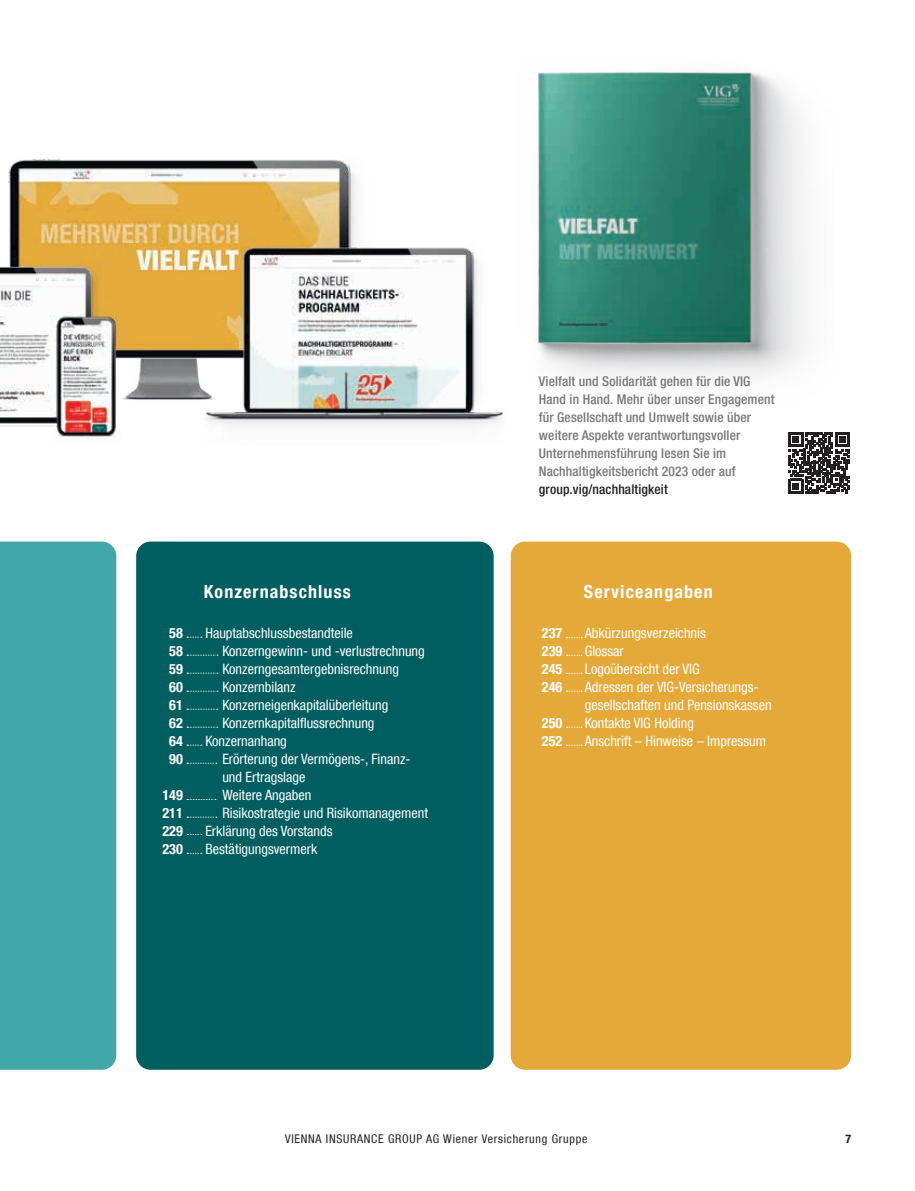
<style>
.page{position:relative;width:915px;height:1191px;background:#fff}
.page>*{position:absolute;margin:0;border:0;box-sizing:border-box;transform-origin:0 0}
.t1{font:700 condensed 18px "Helvetica Neue LT Com";letter-spacing:.06em;color:#fff}
.t2{font:condensed 14.25px/18px "Helvetica Neue LT Com";color:#fff}
.t3{font:700 condensed 14.25px/18px "Helvetica Neue LT Com";color:#fff;text-align:justify}
.t4{font:500 condensed 13.5px/18px "Helvetica Neue LT Com";letter-spacing:.01em;color:#77777a}
.t5{font:500 condensed 13.5px "Helvetica Neue LT Com";letter-spacing:.01em;color:#231f20}
.t6{font:condensed 12px "Helvetica Neue LT Com";letter-spacing:.06em;color:#231f20}
.t7{font:700 condensed 12px "Helvetica Neue LT Com";color:#231f20}
</style>
<div class="page">
<div style="left:136px;top:541px;width:357px;height:528px;background:#005e60;border-radius:14px"></div>
<div style="left:0;top:541px;width:116px;height:528px;background:#41a7a9"></div>
<div style="left:510px;top:541px;width:340px;height:528px;background:#e4a939;border-radius:14px"></div>
<svg style="left:187px;top:637px;width:15px;height:1px"></svg>
<svg style="left:187px;top:655px;width:31px;height:1px"></svg>
<svg style="left:187px;top:673px;width:31px;height:1px"></svg>
<svg style="left:187px;top:691px;width:31px;height:1px"></svg>
<svg style="left:187px;top:709px;width:31px;height:1px"></svg>
<svg style="left:187px;top:799px;width:29px;height:1px"></svg>
<svg style="left:187px;top:745px;width:15px;height:1px"></svg>
<svg style="left:187px;top:763px;width:30px;height:1px"></svg>
<svg style="left:187px;top:816px;width:30px;height:1px"></svg>
<svg style="left:187px;top:727px;width:31px;height:1px"></svg>
<svg style="left:566px;top:637px;width:16px;height:1px"></svg>
<svg style="left:566px;top:655px;width:16px;height:1px"></svg>
<svg style="left:566px;top:673px;width:16px;height:1px"></svg>
<svg style="left:566px;top:691px;width:16px;height:1px"></svg>
<svg style="left:566px;top:727px;width:15px;height:1px"></svg>
<svg style="left:566px;top:745px;width:15px;height:1px"></svg>
<img style="left:538px;top:72px;width:268px;height:305px">
<img style="left:0;top:159px;width:503px;height:278px">
<svg style="left:187px;top:834px;width:15px;height:1px"></svg>
<svg style="left:187px;top:853px;width:15px;height:1px"></svg>
<svg style="left:788px;top:432px;width:61px;height:61px"></svg>
<p class="t3" style="left:169px;top:623px;width:15px">58<br>58<br>59<br>60<br>61<br>62<br>64<br>90</p>
<p class="t3" style="left:162px;top:785px;width:22px">149<br>211<br>229<br>230</p>
<p class="t1" style="left:204px;top:581px;width:148px">Konzernabschluss</p>
<p class="t2" style="left:205px;top:623px;width:149px">Hauptabschlussbestandteile</p>
<p class="t2" style="left:222px;top:641px;width:204px">Konzerngewinn- und -verlustrechnung</p>
<p class="t2" style="left:222px;top:659px;width:178px">Konzerngesamtergebnisrechnung</p>
<p class="t2" style="left:222px;top:677px;width:75px">Konzernbilanz</p>
<p class="t2" style="left:222px;top:695px;width:167px">Konzerneigenkapitalüberleitung</p>
<p class="t2" style="left:222px;top:713px;width:154px">Konzernkapitalflussrechnung</p>
<p class="t2" style="left:205px;top:731px;width:83px">Konzernanhang</p>
<p class="t2" style="left:222px;top:749px;width:190px">Erörterung der Vermögens-, Finanz-</p>
<p class="t2" style="left:222px;top:767px;width:85px">und Ertragslage</p>
<p class="t2" style="left:222px;top:785px;width:90px">Weitere Angaben</p>
<p class="t2" style="left:222px;top:803px;width:207px">Risikostrategie und Risikomanagement</p>
<p class="t2" style="left:205px;top:821px;width:129px">Erklärung des Vorstands</p>
<p class="t2" style="left:205px;top:839px;width:113px">Bestätigungsvermerk</p>
<p class="t4" style="left:538px;top:371px;width:237px">Vielfalt und Solidarität gehen für die VIG Hand in Hand. Mehr über unser Engagement für Gesellschaft und Umwelt sowie über weitere Aspekte verantwortungsvoller Unternehmensführung lesen Sie im Nachhaltigkeitsbericht 2023 oder auf</p>
<p class="t5" style="left:538px;top:481px;width:130px">group.vig/nachhaltigkeit</p>
<p class="t3" style="left:541px;top:623px;width:22px">237<br>239<br>245<br>246</p>
<p class="t3" style="left:541px;top:713px;width:22px">250<br>252</p>
<p class="t1" style="left:583px;top:581px;width:130px">Serviceangaben</p>
<p class="t2" style="left:584px;top:623px;width:188px">Abkürzungsverzeichnis<br>Glossar<br>Logoübersicht der VIG<br>Adressen der VIG-Versicherungs&shy;gesellschaften und Pensionskassen<br>Kontakte VIG Holding<br>Anschrift – Hinweise – Impressum</p>
<p class="t6" style="left:285px;top:1131px;width:304px">VIENNA INSURANCE GROUP AG Wiener Versicherung Gruppe</p>
<p class="t7" style="left:845px;top:1131px;width:7px">7</p>
</div>
